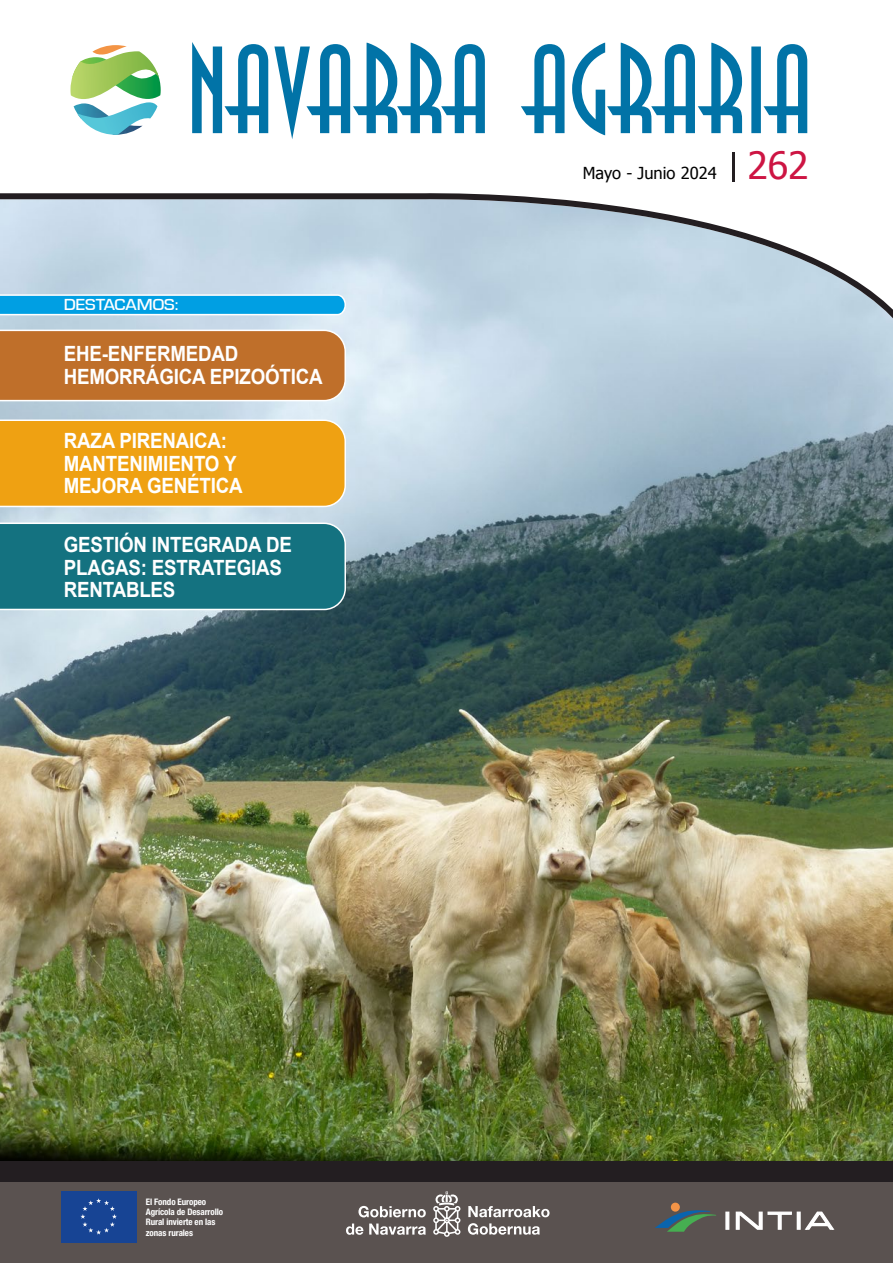
<style>
.page{position:relative;width:893px;height:1263px;background:#fff}
.page>*{position:absolute;margin:0;border:0;box-sizing:border-box;transform-origin:0 0}
.t1{font:37.5px "Tahoma";color:#cd1543}
.t2{font:700 21px/22.5px "Arial";letter-spacing:-.01em;color:#fff;scale:.89 1}
.t3{font:16.5px "Tahoma";color:#000}
.t4{font:500 16.5px "Eurostile T";color:#fff;scale:1.1 1}
.t5{font:700 condensed 9px/10.4px "Helvetica Neue LT Std";letter-spacing:-.01em;color:#fff}
</style>
<div class="page">
<img style="left:0;top:353px;width:893px;height:808px">
<div style="left:0;top:1161px;width:893px;height:21px;background:#231e21"></div>
<div style="left:0;top:1182px;width:893px;height:81px;background:#5a5250"></div>
<div style="left:671px;top:1202px;width:9px;height:10px;background:#f39447;border-radius:50%"></div>
<svg style="left:655px;top:1210px;width:61px;height:22px"></svg>
<hr style="left:726px;top:1212px;width:3px;height:17px;background:#fff">
<svg style="left:735px;top:1211px;width:57px;height:19px"></svg>
<div style="left:797px;top:1211px;width:4px;height:19px;border:1px solid #fff"></div>
<svg style="left:804px;top:1211px;width:31px;height:19px"></svg>
<svg style="left:433px;top:1191px;width:27px;height:46px"></svg>
<svg style="left:358px;top:1206px;width:68px;height:11px"></svg>
<svg style="left:346px;top:1223px;width:80px;height:12px"></svg>
<svg style="left:468px;top:1206px;width:82px;height:11px"></svg>
<svg style="left:468px;top:1223px;width:72px;height:12px"></svg>
<svg style="left:0;top:193px;width:893px;height:160px;background:#c2d3df"></svg>
<svg style="left:192px;top:42px;width:615px;height:97px"></svg>
<img style="left:159px;top:78px;width:2px;height:18px">
<img style="left:74px;top:104px;width:3px;height:9px">
<img style="left:70px;top:51px;width:89px;height:48px">
<img style="left:77px;top:102px;width:80px;height:33px">
<svg style="left:92px;top:45px;width:35px;height:10px"></svg>
<div style="left:0;top:419px;width:347px;height:89px;background:#efa112"></div>
<div style="left:0;top:522px;width:347px;height:89px;background:#147280"></div>
<svg style="left:0;top:329px;width:347px;height:73px;background:#c27838"></svg>
<hr style="left:732px;top:152px;width:3px;height:30px;background:#231e21">
<svg style="left:0;top:294px;width:347px;height:22px;background:#2dafe7"></svg>
<div style="left:61px;top:1191px;width:75px;height:51px;background:#174494"></div>
<svg style="left:80px;top:1198px;width:37px;height:36px"></svg>
<p class="t4" style="left:64px;top:296px;width:106px">DESTACAMOS:</p>
<p class="t2" style="left:64px;top:343px;width:292px">EHE-ENFERMEDAD<br>HEMORRÁGICA EPIZOÓTICA</p>
<p class="t2" style="left:64px;top:430px;width:203px">RAZA PIRENAICA:<br>MANTENIMIENTO Y<br>MEJORA GENÉTICA</p>
<p class="t2" style="left:64px;top:534px;width:258px">GESTIÓN INTEGRADA DE<br>PLAGAS: ESTRATEGIAS<br>RENTABLES</p>
<p class="t5" style="left:146px;top:1196px;width:79px">El Fondo Europeo<br>Agrícola de Desarrollo<br>Rural invierte en las zonas rurales</p>
<p class="t3" style="left:583px;top:162px;width:135px">Mayo - Junio 2024</p>
<h1 class="t1" style="left:747px;top:140px;width:63px">262</h1>
</div>
